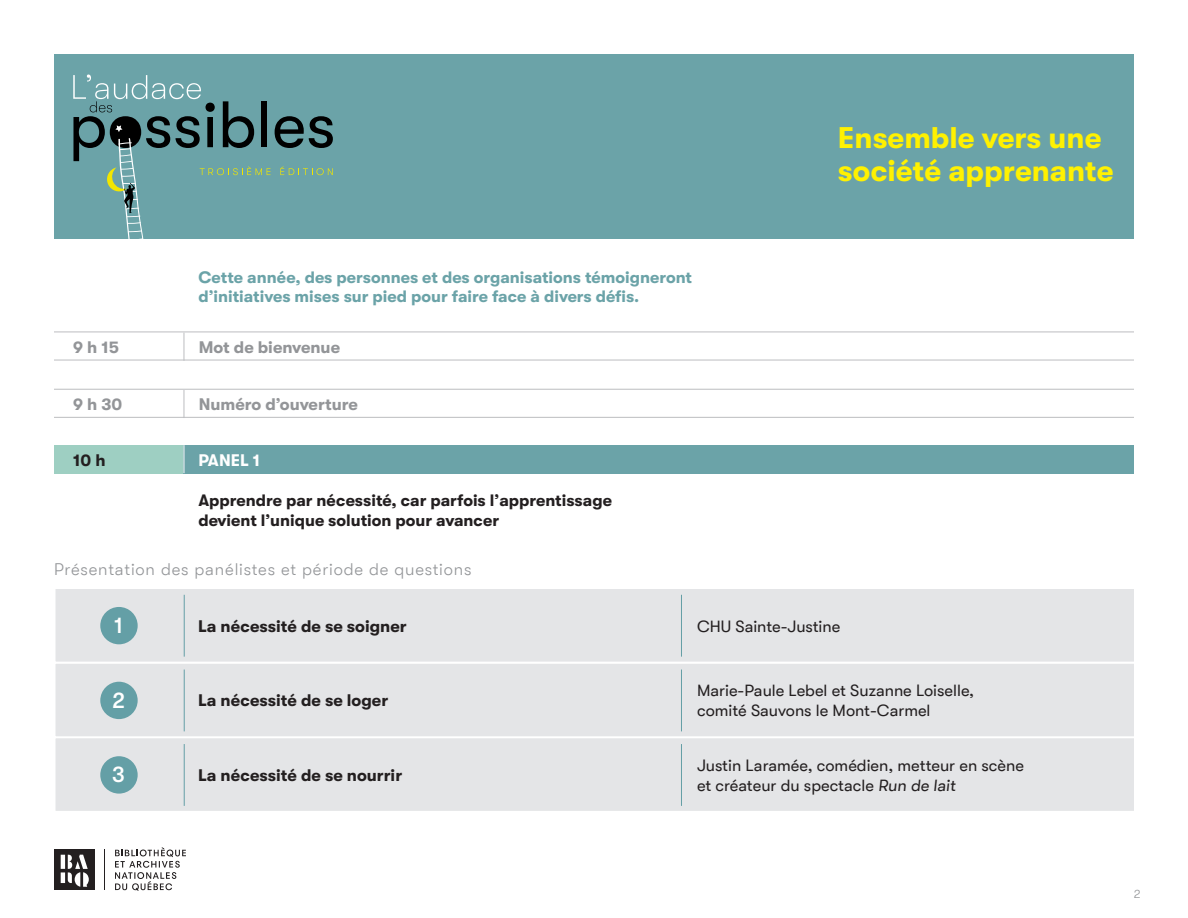
<style>
.page{position:relative;width:1188px;height:918px;background:#fff}
.page>*{position:absolute;margin:0;border:0;box-sizing:border-box;transform-origin:0 0}
.paragraph{font:700 29.85px/32.8px "GT Walsheim B An Q";color:#fff101}
.t1{font:500 22.5px "GT Walsheim B An Q";color:#fff}
.Default{font:700 16.8px "GT Walsheim B An Q";color:#231f20}
.t2{font:300 16.8px "GT Walsheim B An Q";letter-spacing:.05em;color:#939598}
.Default-2{font:700 16.8px "GT Walsheim B An Q";color:#939598}
.Default-3{font:700 16.8px "GT Walsheim B An Q";color:#fff}
.paragraph-2{font:16.5px/19.8px "GT Walsheim B An Q";color:#231f20}
.paragraph-3{font:700 16.5px/19.8px "GT Walsheim B An Q";color:#6ba3a8}
.paragraph-4{font:700 16.5px/19.8px "GT Walsheim B An Q";color:#231f20}
.Default-4{font:300 12px "GT Walsheim B An Q";color:#939598}
.s1{font-family:"GT Walsheim B An Q Rg Ob"}
</style>
<div class="page">
<div style="left:54px;top:54px;width:1080px;height:185px;background:#6ba3a8"></div>
<svg style="left:73px;top:75px;width:260px;height:164px"></svg>
<hr style="left:104px;top:850px;width:1px;height:40px;background:#231f20">
<div style="left:54px;top:850px;width:41px;height:40px;background:#231f20"></div>
<svg style="left:61px;top:855px;width:28px;height:32px"></svg>
<svg style="left:115px;top:847px;width:71px;height:44px"></svg>
<div style="left:54px;top:445px;width:1080px;height:28px;background:#9ecfc2"></div>
<div style="left:184px;top:445px;width:950px;height:28px;background:#6ba3a8"></div>
<svg style="left:184px;top:445px;width:1px;height:28px"></svg>
<div style="left:54px;top:588px;width:1082px;height:75px;background:#e4e5e7;border:2px solid #fff"></div>
<div style="left:100px;top:607px;width:38px;height:37px;background:#649fa6;border-radius:50%"></div>
<hr style="left:184px;top:595px;width:1px;height:62px;background:#649fa6">
<hr style="left:681px;top:595px;width:1px;height:62px;background:#649fa6">
<svg style="left:184px;top:333px;width:1px;height:27px"></svg>
<hr style="left:54px;top:332px;width:1080px;height:1px;background:#bcbdc0">
<hr style="left:54px;top:360px;width:1080px;height:1px;background:#bcbdc0">
<svg style="left:184px;top:390px;width:1px;height:27px"></svg>
<hr style="left:54px;top:389px;width:1080px;height:1px;background:#bcbdc0">
<hr style="left:54px;top:417px;width:1080px;height:1px;background:#bcbdc0">
<div style="left:54px;top:662px;width:1082px;height:76px;background:#e4e5e7;border:2px solid #fff"></div>
<div style="left:100px;top:682px;width:38px;height:37px;background:#649fa6;border-radius:50%"></div>
<hr style="left:184px;top:670px;width:1px;height:61px;background:#649fa6">
<hr style="left:681px;top:670px;width:1px;height:61px;background:#649fa6">
<div style="left:54px;top:737px;width:1082px;height:75px;background:#e4e5e7;border:2px solid #fff"></div>
<div style="left:100px;top:756px;width:38px;height:38px;background:#649fa6;border-radius:50%"></div>
<hr style="left:184px;top:744px;width:1px;height:62px;background:#649fa6">
<hr style="left:681px;top:744px;width:1px;height:62px;background:#649fa6">
<p class="paragraph-3" style="left:198px;top:267px;width:495px">Cette année, des personnes et des organisations témoigneront d’initiatives mises sur pied pour faire face à divers défis.</p>
<p class="Default-2" style="left:73px;top:338px;width:47px">9 h 15</p>
<p class="Default-2" style="left:199px;top:338px;width:143px">Mot de bienvenue</p>
<p class="Default-2" style="left:73px;top:395px;width:51px">9 h 30</p>
<p class="Default-2" style="left:199px;top:395px;width:161px">Numéro d’ouverture</p>
<p class="paragraph" style="left:838px;top:121px;width:277px">Ensemble vers une société apprenante</p>
<p class="Default" style="left:73px;top:450px;width:34px">10 h</p>
<p class="Default-3" style="left:198px;top:450px;width:63px">PANEL 1</p>
<p class="paragraph-4" style="left:198px;top:490px;width:415px">Apprendre par nécessité, car parfois l’apprentissage devient l’unique solution pour avancer</p>
<p class="t2" style="left:54px;top:560px;width:419px">Présentation des panélistes et période de questions</p>
<p class="t1" style="left:114px;top:612px;width:10px">1</p>
<p class="Default" style="left:198px;top:616px;width:210px">La nécessité de se soigner</p>
<p class="paragraph-2" style="left:697px;top:616px;width:145px">CHU Sainte-Justine</p>
<p class="t1" style="left:112px;top:687px;width:15px">2</p>
<p class="t1" style="left:112px;top:762px;width:14px">3</p>
<p class="Default" style="left:198px;top:691px;width:192px">La nécessité de se loger</p>
<p class="paragraph-2" style="left:697px;top:681px;width:279px">Marie-Paule Lebel et Suzanne Loiselle, comité Sauvons le Mont-Carmel</p>
<p class="Default" style="left:198px;top:766px;width:206px">La nécessité de se nourrir</p>
<p class="paragraph-2" style="left:697px;top:756px;width:329px">Justin Laramée, comédien, metteur en scène et créateur du spectacle <span class="s1">Run de lait</span></p>
<p class="Default-4" style="left:1134px;top:887px;width:8px">2</p>
</div>
